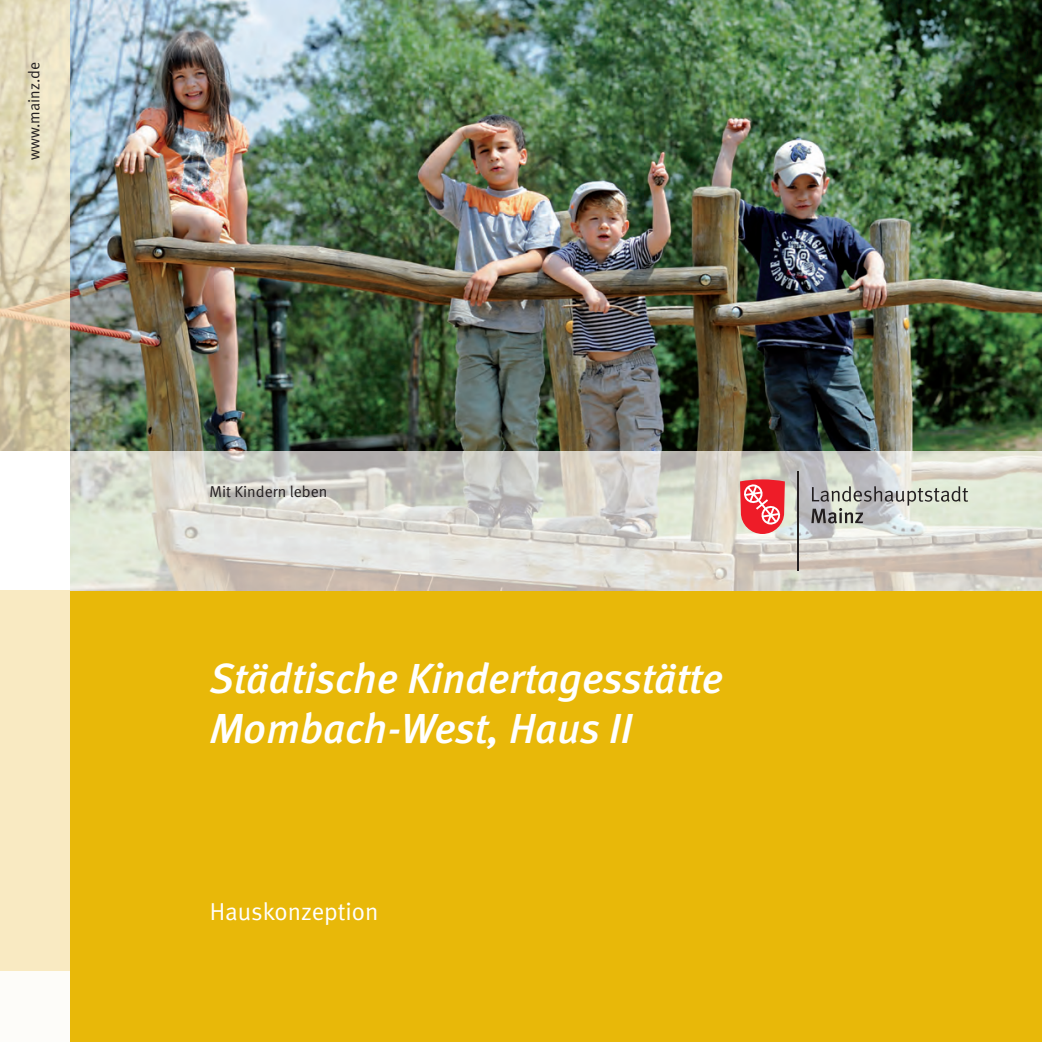
<style>
.page{position:relative;width:1042px;height:1042px;background:#fff}
.page>*{position:absolute;margin:0;border:0;box-sizing:border-box;transform-origin:0 0}
.t1{font:italic 500 42px/50.4px "Meta";color:#fff}
.t2{font:24.5px "Meta Normal";color:#fff}
.t3{font:15.75px "Meta Normal";color:#231f20}
</style>
<div class="page">
<img style="left:69px;top:0;width:973px;height:451px">
<div style="left:0;top:590px;width:1042px;height:452px;background:#e8b809"></div>
<img style="left:70px;top:451px;width:972px;height:139px">
<img style="left:0;top:0;width:69px;height:451px">
<div style="left:0;top:590px;width:69px;height:452px;background:#f9eac2"></div>
<div style="left:0;top:971px;width:69px;height:71px;background:#fdfcf9"></div>
<svg style="left:811px;top:486px;width:157px;height:37px;background:#b7bbb3"></svg>
<hr style="left:797px;top:471px;width:2px;height:100px;background:#231f20">
<svg style="left:740px;top:479px;width:45px;height:55px;background:#ee5960"></svg>
<p class="t3" style="left:29px;top:160px;width:99px;rotate:-90deg">www.mainz.de</p>
<p class="t3" style="left:210px;top:486px;width:119px">Mit Kindern leben</p>
<p class="t1" style="left:210px;top:658px;width:514px">Städtische Kindertagesstätte<br>Mombach-West, Haus II</p>
<p class="t2" style="left:210px;top:903px;width:170px">Hauskonzeption</p>
</div>
